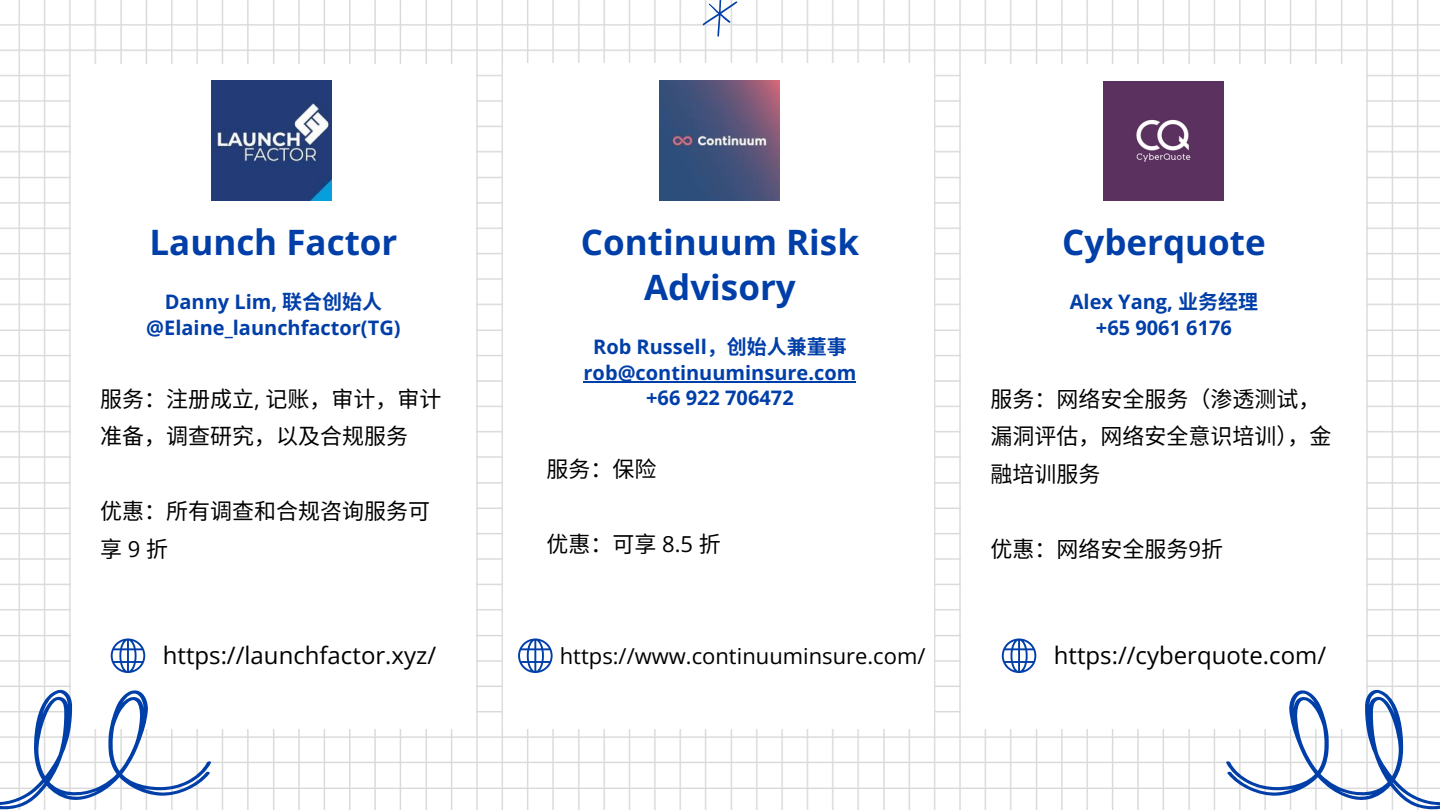
<style>
.page{position:relative;width:1440px;height:810px;background:#fff}
.page>*{position:absolute;margin:0;border:0;box-sizing:border-box;transform-origin:0 0}
.t1{font:700 35px/45px "Open Sans";color:#003ea8;text-align:center}
.t2{font:24px "Open Sans";color:#000}
.t3{font:22px/37.5px "Noto Sans CJ Ksc";color:#000}
.t4{font:22px "Open Sans";color:#000}
.t5{font:700 20px "Open Sans";color:#003ea8}
.s1{font-family:"Noto Sans CJ Ksc"}
.s2{font-family:"Open Sans"}
</style>
<div class="page">
<img style="left:0;top:0;width:1440px;height:810px">
<div style="left:71px;top:64px;width:405px;height:665px;background:#fff"></div>
<div style="left:503px;top:64px;width:430px;height:665px;background:#fff"></div>
<div style="left:962px;top:64px;width:404px;height:665px;background:#fff"></div>
<svg style="left:1225px;top:682px;width:215px;height:128px"></svg>
<svg style="left:0;top:682px;width:212px;height:128px"></svg>
<svg style="left:703px;top:0;width:34px;height:36px"></svg>
<img style="left:212px;top:81px;width:120px;height:120px">
<svg style="left:111px;top:638px;width:34px;height:35px"></svg>
<img style="left:660px;top:81px;width:120px;height:120px">
<hr style="left:584px;top:381px;width:272px;height:2px;background:#003ea8">
<svg style="left:518px;top:638px;width:35px;height:35px"></svg>
<img style="left:1104px;top:81px;width:120px;height:120px">
<svg style="left:1002px;top:638px;width:34px;height:35px"></svg>
<p class="t1" style="left:149px;top:219px;width:250px">Launch Factor</p>
<p class="t5" style="left:165px;top:288px;width:218px">Danny Lim, <span class="s1">联合创始人</span></p>
<h1 class="t5" style="left:146px;top:314px;width:256px">@Elaine_launchfactor(TG)</h1>
<p class="t3" style="left:100px;top:379px;width:343px">服务：注册成立<span class="s2">,</span> 记账，审计，审计准备，调查研究，以及合规服务</p>
<p class="t3" style="left:100px;top:491px;width:331px">优惠：所有调查和合规咨询服务可享<span class="s2">9</span>折</p>
<h1 class="t1" style="left:581px;top:219px;width:280px">Continuum Risk<br>Advisory</h1>
<p class="t5" style="left:593px;top:333px;width:255px">Rob Russell<span class="s1">，创始人兼董事</span></p>
<p class="t5" style="left:584px;top:359px;width:274px">rob@continuuminsure.com</p>
<h2 class="t5" style="left:646px;top:384px;width:149px">+66 922 706472</h2>
<h2 class="t3" style="left:547px;top:449px;width:111px">服务：保险</h2>
<p class="t3" style="left:547px;top:524px;width:176px">优惠：可享 <span class="s2">8.5</span> 折</p>
<p class="t2" style="left:163px;top:638px;width:275px">https://launchfactor.xyz/</p>
<h2 class="t4" style="left:560px;top:640px;width:367px">https://www.continuuminsure.com/</h2>
<h2 class="t1" style="left:1062px;top:219px;width:205px">Cyberquote</h2>
<p class="t5" style="left:1070px;top:288px;width:190px">Alex Yang, <span class="s1">业务经理</span></p>
<h2 class="t5" style="left:1096px;top:314px;width:138px">+65 9061 6176</h2>
<p class="t3" style="left:991px;top:379px;width:341px">服务：网络安全服务（渗透测试，漏洞评估，网络安全意识培训），金融培训服务</p>
<h1 class="t3" style="left:991px;top:529px;width:234px">优惠：网络安全服务<span class="s2">9</span>折</h1>
<p class="t2" style="left:1054px;top:638px;width:274px">https://cyberquote.com/</p>
</div>
